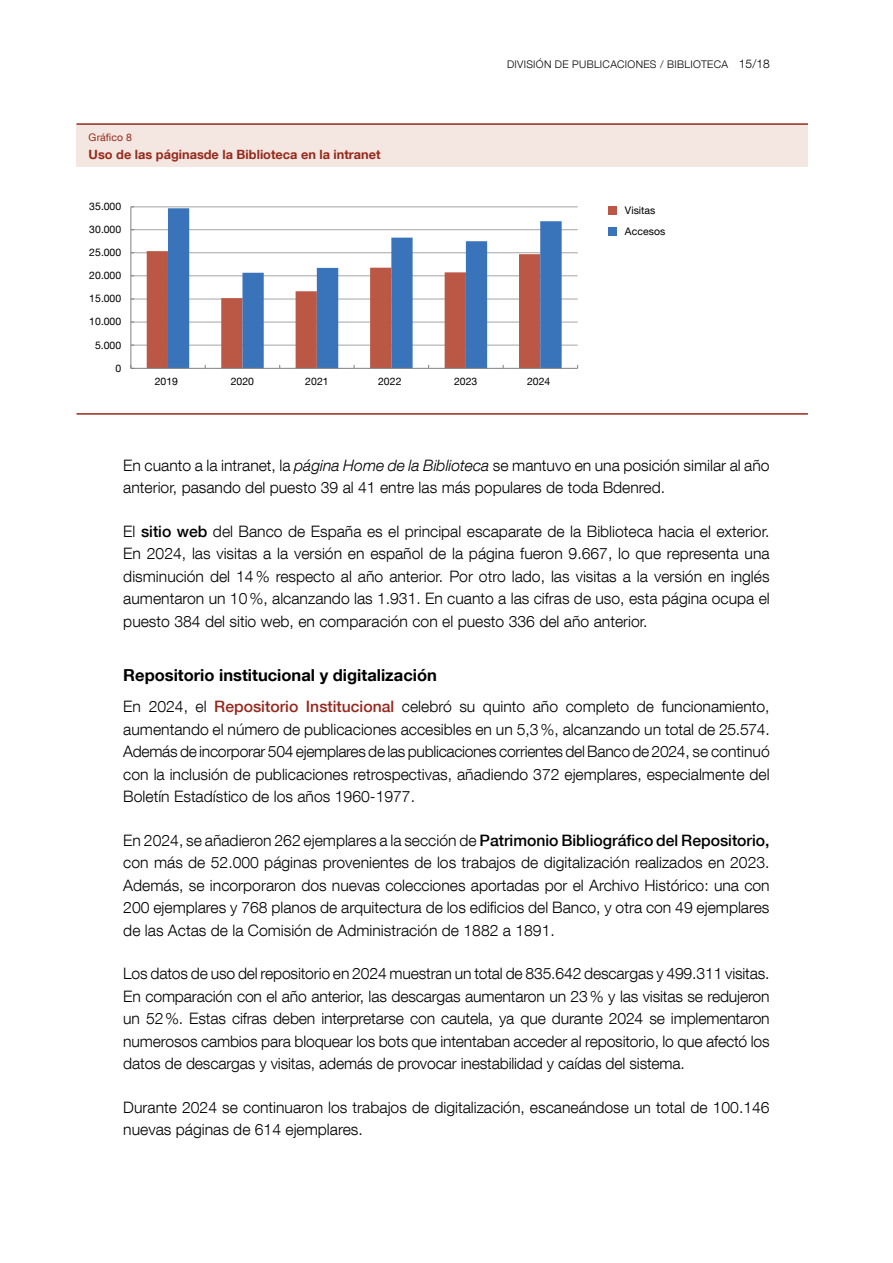
<style>
.page{position:relative;width:893px;height:1263px;background:#fff}
.page>*{position:absolute;margin:0;border:0;box-sizing:border-box;transform-origin:0 0}
.Título_nivel_3{font:700 16.5px "Bd E Neue Helvetica";color:#000}
.TEXTO{font:300 15.75px/22.5px "Bd E Neue Helvetica";color:#000;text-align:justify}
.t1{font:700 12.75px "Bd E Neue Helvetica";color:#96291c}
.t2{font:10.5px "Bd E Neue Helvetica";letter-spacing:-.005em;color:#000}
.t3{font:300 10.5px "Bd E Neue Helvetica";letter-spacing:.03em;color:#000}
.t4{font:10.5px "Bd E Neue Helvetica";letter-spacing:.01em;color:#96291c}
.s1{font-size:12px}
.s2{font-style:italic}
.s3{font-weight:500}
.s4{font-weight:500;color:#97271c}
</style>
<div class="page">
<hr style="left:77px;top:413px;width:731px;height:2px;background:#96291c">
<hr style="left:131px;top:345px;width:447px;height:1px;background:#a6a5a5">
<hr style="left:131px;top:322px;width:447px;height:1px;background:#a6a5a5">
<hr style="left:131px;top:299px;width:447px;height:1px;background:#a6a5a5">
<hr style="left:131px;top:276px;width:447px;height:1px;background:#a6a5a5">
<hr style="left:131px;top:252px;width:447px;height:1px;background:#a6a5a5">
<hr style="left:131px;top:229px;width:447px;height:1px;background:#a6a5a5">
<hr style="left:131px;top:207px;width:447px;height:1px;background:#a6a5a5">
<div style="left:147px;top:251px;width:21px;height:117px;background:#ba5745"></div>
<svg style="left:168px;top:208px;width:394px;height:160px"></svg>
<hr style="left:130px;top:207px;width:1px;height:161px;background:#7f8080">
<hr style="left:131px;top:368px;width:447px;height:1px;background:#7f8080">
<div style="left:608px;top:227px;width:9px;height:8px;background:#3973b9"></div>
<div style="left:608px;top:206px;width:9px;height:8px;background:#ba5745"></div>
<div style="left:77px;top:124px;width:731px;height:43px;background:#f4e7e2"></div>
<hr style="left:77px;top:123px;width:731px;height:2px;background:#96291c">
<p class="t4" style="left:89px;top:131px;width:45px">Gráfico 8</p>
<p class="t1" style="left:89px;top:146px;width:293px">Uso de las páginasde la Biblioteca en la intranet</p>
<p class="t2" style="left:89px;top:200px;width:34px">35.000</p>
<p class="t2" style="left:89px;top:223px;width:34px">30.000</p>
<p class="t2" style="left:89px;top:246px;width:34px">25.000</p>
<p class="t2" style="left:89px;top:269px;width:34px">20.000</p>
<p class="t2" style="left:89px;top:292px;width:34px">15.000</p>
<p class="t2" style="left:89px;top:315px;width:34px">10.000</p>
<p class="t2" style="left:95px;top:338px;width:28px">5.000</p>
<p class="t2" style="left:115px;top:361px;width:7px">0</p>
<p class="t3" style="left:507px;top:58px;width:264px">DIVISIÓN DE PUBLICACIONES / BIBLIOTECA <span class="s1">15/18</span></p>
<p class="t2" style="left:625px;top:204px;width:32px">Visitas</p>
<p class="t2" style="left:625px;top:224px;width:42px">Accesos</p>
<p class="t2" style="left:155px;top:375px;width:25px">2019</p>
<p class="t2" style="left:231px;top:375px;width:25px">2020</p>
<p class="t2" style="left:305px;top:375px;width:25px">2021</p>
<p class="t2" style="left:378px;top:375px;width:25px">2022</p>
<p class="t2" style="left:454px;top:375px;width:25px">2023</p>
<p class="t2" style="left:527px;top:375px;width:25px">2024</p>
<p class="TEXTO" style="left:123px;top:453px;width:648px">En cuanto a la intranet, la <span class="s2">página Home de la Biblioteca</span> se mantuvo en una posición similar al año anterior, pasando del puesto 39 al 41 entre las más populares de toda Bdenred.</p>
<p class="TEXTO" style="left:123px;top:519px;width:648px">El <span class="s3">sitio web</span> del Banco de España es el principal escaparate de la Biblioteca hacia el exterior.<br>En 2024, las visitas a la versión en español de la página fueron 9.667, lo que representa una disminución del 14% respecto al año anterior. Por otro lado, las visitas a la versión en inglés aumentaron un 10%, alcanzando las 1.931. En cuanto a las cifras de uso, esta página ocupa el puesto 384 del sitio web, en comparación con el puesto 336 del año anterior.</p>
<h3 class="Título_nivel_3" style="left:123px;top:665px;width:315px">Repositorio institucional y digitalización</h3>
<p class="TEXTO" style="left:123px;top:695px;width:648px">En 2024, el <span class="s4">Repositorio Institucional</span> celebró su quinto año completo de funcionamiento, aumentando el número de publicaciones accesibles en un 5,3%, alcanzando un total de 25.574.<br>Además de incorporar 504 ejemplares de las publicaciones corrientes del Banco de 2024, se continuó con la inclusión de publicaciones retrospectivas, añadiendo 372 ejemplares, especialmente del Boletín Estadístico de los años 1960-1977.</p>
<p class="TEXTO" style="left:123px;top:829px;width:648px">En 2024, se añadieron 262 ejemplares a la sección de <span class="s3">Patrimonio Bibliográfico del Repositorio, </span>con más de 52.000 páginas provenientes de los trabajos de digitalización realizados en 2023.<br>Además, se incorporaron dos nuevas colecciones aportadas por el Archivo Histórico: una con 200 ejemplares y 768 planos de arquitectura de los edificios del Banco, y otra con 49 ejemplares de las Actas de la Comisión de Administración de 1882 a 1891.</p>
<p class="TEXTO" style="left:123px;top:962px;width:648px">Los datos de uso del repositorio en 2024 muestran un total de 835.642 descargas y 499.311 visitas.<br>En comparación con el año anterior, las descargas aumentaron un 23% y las visitas se redujeron un 52%. Estas cifras deben interpretarse con cautela, ya que durante 2024 se implementaron numerosos cambios para bloquear los bots que intentaban acceder al repositorio, lo que afectó los datos de descargas y visitas, además de provocar inestabilidad y caídas del sistema.</p>
<p class="TEXTO" style="left:123px;top:1096px;width:648px">Durante 2024 se continuaron los trabajos de digitalización, escaneándose un total de 100.146 nuevas páginas de 614 ejemplares.</p>
</div>
